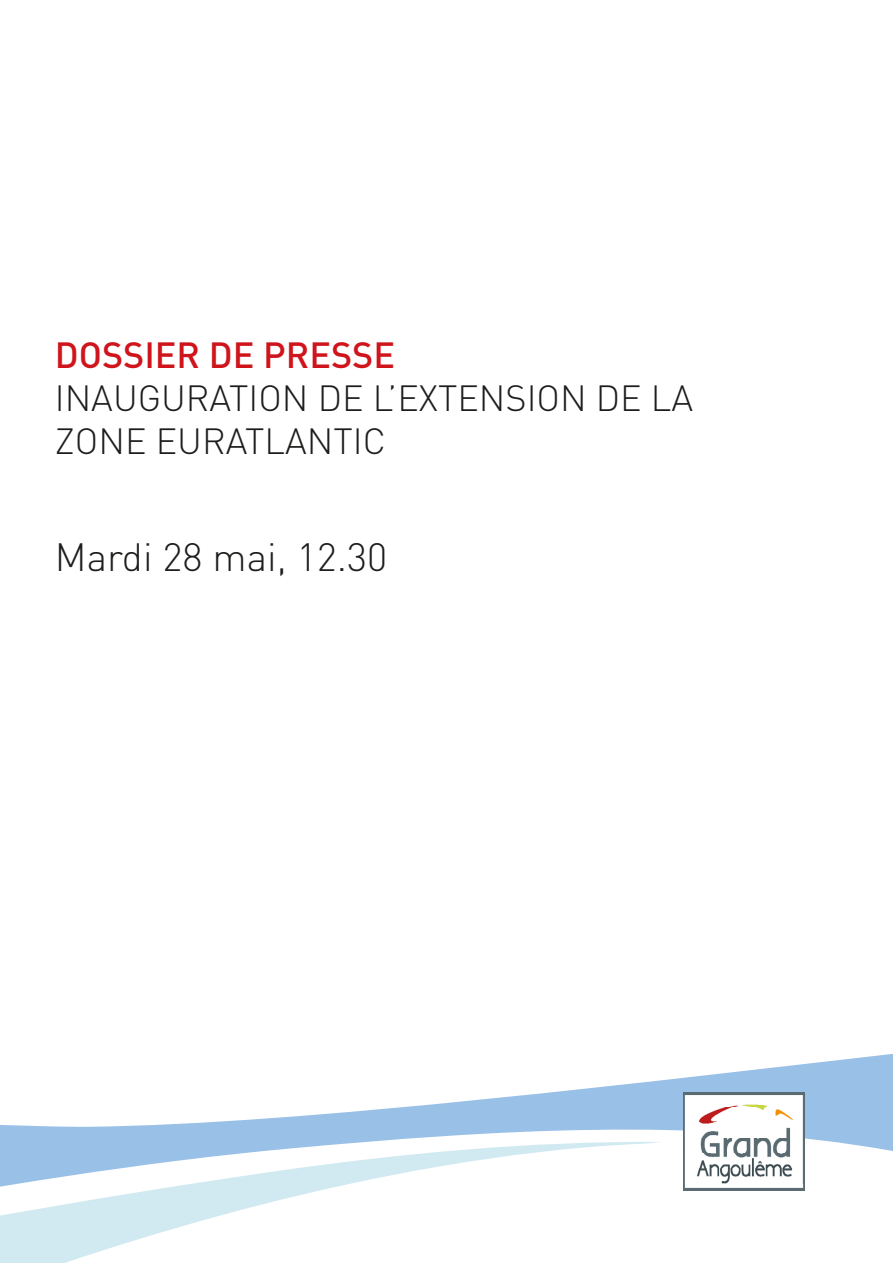
<style>
.page{position:relative;width:893px;height:1263px;background:#fff}
.page>*{position:absolute;margin:0;border:0;box-sizing:border-box;transform-origin:0 0}
.t1{font:300 39px "DIN Pro";color:#1d1d1b}
.t2{font:300 36px "DIN Pro";color:#1d1d1b}
.t3{font:500 36px "DIN Pro";color:#cf141b}
</style>
<div class="page">
<svg style="left:0;top:1053px;width:893px;height:138px"></svg>
<svg style="left:0;top:1141px;width:661px;height:122px"></svg>
<img style="left:683px;top:1092px;width:121px;height:98px">
<p class="t3" style="left:55px;top:330px;width:342px">DOSSIER DE PRESSE</p>
<p class="t2" style="left:55px;top:373px;width:640px">INAUGURATION DE L’EXTENSION DE LA</p>
<p class="t2" style="left:55px;top:417px;width:333px">ZONE EURATLANTIC</p>
<p class="t1" style="left:55px;top:530px;width:334px">Mardi 28 mai, 12.30</p>
</div>
